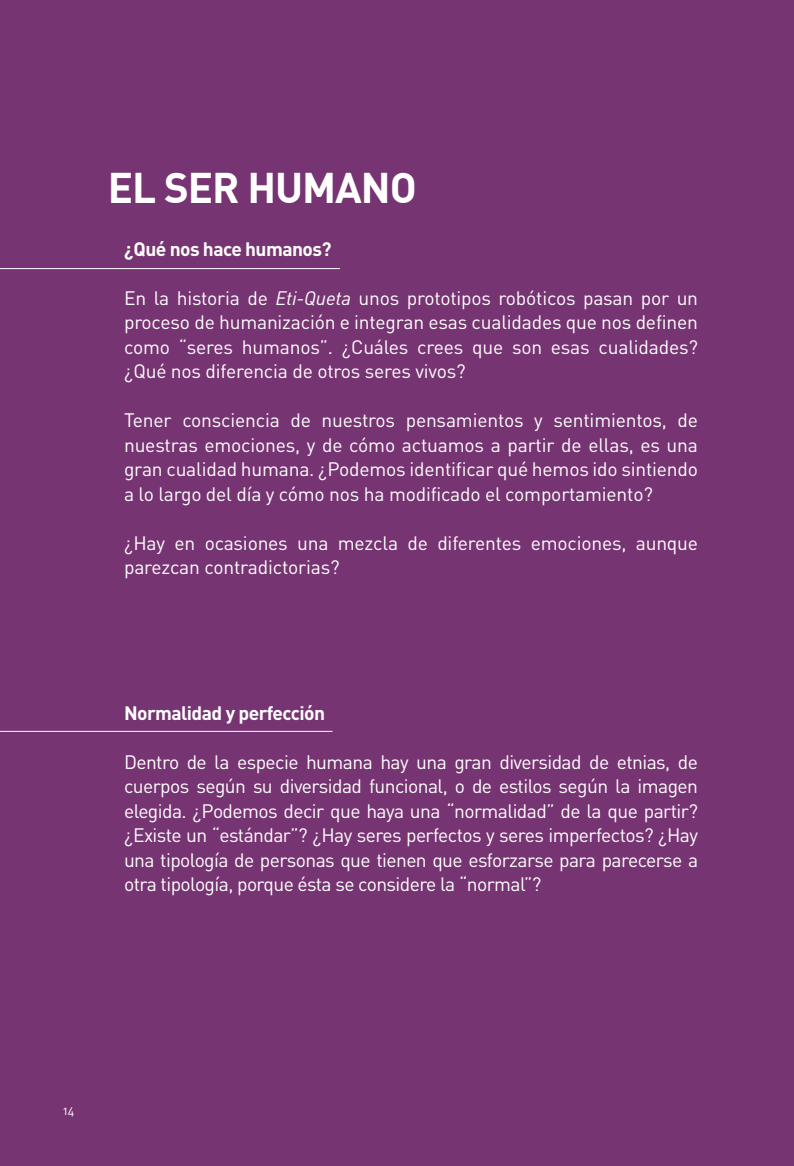
<style>
.page{position:relative;width:794px;height:1166px;background:#773472}
.page>*{position:absolute;margin:0;border:0;box-sizing:border-box;transform-origin:0 0}
.t1{font:700 42px "DIN Alternate";letter-spacing:-.025em;color:#fff}
.t2{font:19.25px/24.5px "DIN";letter-spacing:-.01em;color:#fff;text-align:justify}
.t3{font:700 19.25px "DIN";letter-spacing:-.03em;color:#fff}
.t4{font:12.25px "DIN Regular Alternate";color:#fff}
.s1{font-style:italic}
</style>
<div class="page">
<hr style="left:0;top:268px;width:340px;height:1px;background:#fff">
<hr style="left:0;top:731px;width:332px;height:1px;background:#fff">
<h1 class="t1" style="left:108px;top:160px;width:310px">EL SER HUMANO</h1>
<p class="t3" style="left:124px;top:236px;width:209px">¿Qué nos hace humanos?</p>
<p class="t2" style="left:124px;top:285px;width:575px">En la historia de <span class="s1">Eti-Queta</span> unos prototipos robóticos pasan por un proceso de humanización e integran esas cualidades que nos definen como “seres humanos”. ¿Cuáles crees que son esas cualidades? ¿Qué nos diferencia de otros seres vivos?</p>
<p class="t2" style="left:124px;top:407px;width:575px">Tener consciencia de nuestros pensamientos y sentimientos, de nuestras emociones, y de cómo actuamos a partir de ellas, es una gran cualidad humana. ¿Podemos identificar qué hemos ido sintiendo a lo largo del día y cómo nos ha modificado el comportamiento?</p>
<p class="t2" style="left:124px;top:530px;width:575px">¿Hay en ocasiones una mezcla de diferentes emociones, aunque parezcan contradictorias?</p>
<p class="t3" style="left:124px;top:700px;width:203px">Normalidad y perfección</p>
<p class="t2" style="left:124px;top:749px;width:575px">Dentro de la especie humana hay una gran diversidad de etnias, de cuerpos según su diversidad funcional, o de estilos según la imagen elegida. ¿Podemos decir que haya una “normalidad” de la que partir? ¿Existe un “estándar”? ¿Hay seres perfectos y seres imperfectos? ¿Hay una tipología de personas que tienen que esforzarse para parecerse a otra tipología, porque ésta se considere la “normal”?</p>
<p class="t4" style="left:63px;top:1103px;width:13px">14</p>
</div>
